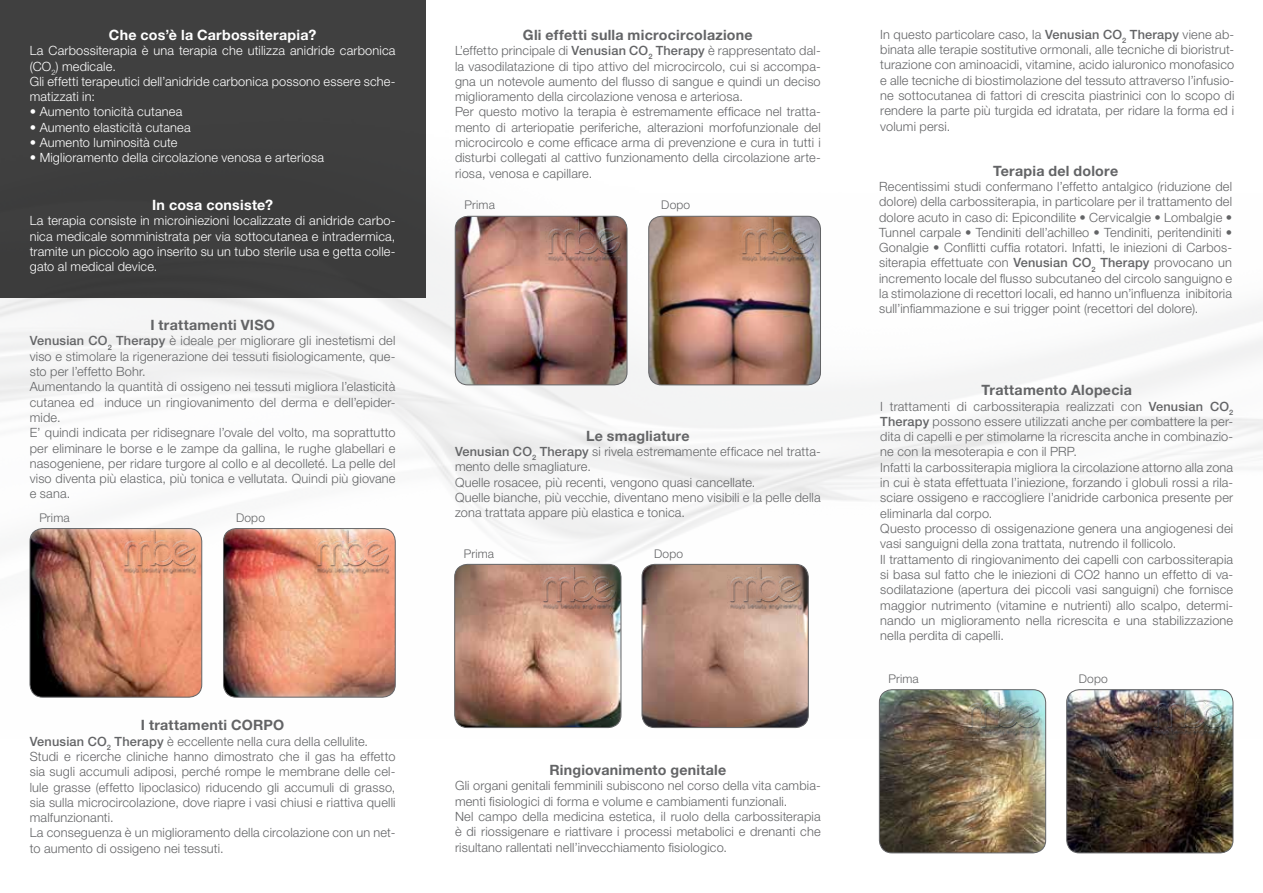
<style>
.page{position:relative;width:1263px;height:893px;background:#fff}
.page>*{position:absolute;margin:0;border:0;box-sizing:border-box;transform-origin:0 0}
.t1{font:700 14.25px "Helvetica Neue LT Std";letter-spacing:.015em;color:#636466}
.t2{font:700 14.25px "Helvetica Neue LT Std";letter-spacing:.015em;color:#fff}
.t3{font:300 12.75px/15.3px "Helvetica Neue LT Std";letter-spacing:.015em;color:#636466}
.t4{font:300 12.75px/15.3px "Helvetica Neue LT Std";letter-spacing:.015em;color:#fff}
.t5{font:300 12px "Helvetica Neue LT Std";letter-spacing:.015em;color:#636466}
.s1{font-weight:500}
</style>
<div class="page">
<img style="left:0;top:0;width:1263px;height:738px">
<div style="left:0;top:0;width:425px;height:298px;background:#3f3f3f"></div>
<hr style="left:821px;top:136px;width:442px;height:2px;background:#fff">
<img style="left:30px;top:529px;width:172px;height:168px">
<div style="left:30px;top:528px;width:172px;height:169px;border:1px solid #636466;border-radius:13px"></div>
<img style="left:223px;top:529px;width:172px;height:168px">
<div style="left:223px;top:528px;width:172px;height:169px;border:1px solid #636466;border-radius:13px"></div>
<img style="left:879px;top:690px;width:167px;height:163px">
<div style="left:879px;top:689px;width:167px;height:164px;border:1px solid #636466;border-radius:13px"></div>
<img style="left:1067px;top:690px;width:166px;height:163px">
<div style="left:1066px;top:689px;width:167px;height:164px;border:1px solid #636466;border-radius:13px"></div>
<img style="left:1152px;top:693px;width:76px;height:44px">
<img style="left:314px;top:529px;width:77px;height:46px">
<img style="left:965px;top:693px;width:77px;height:44px">
<img style="left:121px;top:529px;width:77px;height:46px">
<img style="left:455px;top:216px;width:172px;height:169px">
<div style="left:455px;top:216px;width:172px;height:169px;border:1px solid #636466;border-radius:13px"></div>
<img style="left:649px;top:216px;width:171px;height:169px">
<div style="left:648px;top:216px;width:173px;height:169px;border:1px solid #636466;border-radius:13px"></div>
<img style="left:739px;top:217px;width:77px;height:46px">
<img style="left:546px;top:217px;width:76px;height:46px">
<img style="left:455px;top:564px;width:166px;height:164px">
<div style="left:454px;top:564px;width:167px;height:164px;border:1px solid #636466;border-radius:13px"></div>
<img style="left:642px;top:564px;width:166px;height:164px">
<div style="left:642px;top:564px;width:166px;height:164px;border:1px solid #636466;border-radius:13px"></div>
<img style="left:727px;top:567px;width:77px;height:45px">
<img style="left:541px;top:567px;width:76px;height:45px">
<p class="t2" style="left:109px;top:26px;width:209px">Che cos’è la Carbossiterapia?</p>
<p class="t4" style="left:30px;top:43px;width:367px">La Carbossiterapia è una terapia che utilizza anidride carbonica (CO<sub>2</sub>) medicale.<br>Gli effetti terapeutici dell’anidride carbonica possono essere sche&shy;matizzati in:</p>
<p class="t4" style="left:30px;top:104px;width:154px">• Aumento tonicità cutanea</p>
<p class="t4" style="left:30px;top:119px;width:162px">• Aumento elasticità cutanea</p>
<p class="t4" style="left:30px;top:135px;width:149px">• Aumento luminosità cute</p>
<p class="t4" style="left:30px;top:150px;width:296px">• Miglioramento della circolazione venosa e arteriosa</p>
<p class="t2" style="left:152px;top:196px;width:122px">In cosa consiste?</p>
<p class="t4" style="left:30px;top:213px;width:367px;text-align:justify">La terapia consiste in microiniezioni localizzate di anidride carbo&shy;nica medicale somministrata per via sottocutanea e intradermica, tramite un piccolo ago inserito su un tubo sterile usa e getta colle&shy;gato al medical device.</p>
<p class="t1" style="left:150px;top:316px;width:126px">I trattamenti VISO</p>
<p class="t3" style="left:30px;top:333px;width:367px"><span class="s1">Venusian CO</span><sub>2</sub> <span class="s1">Therapy</span> è ideale per migliorare gli inestetismi del viso e stimolare la rigenerazione dei tessuti fisiologicamente, que&shy;sto per l’effetto Bohr.<br>Aumentando la quantità di ossigeno nei tessuti migliora l’elasticità cutanea ed induce un ringiovanimento del derma e dell’epider&shy;mide.<br>E’ quindi indicata per ridisegnare l’ovale del volto, ma soprattutto per eliminare le borse e le zampe da gallina, le rughe glabellari e nasogeniene, per ridare turgore al collo e al decolleté. La pelle del viso diventa più elastica, più tonica e vellutata. Quindi più giovane e sana.</p>
<p class="t5" style="left:39px;top:510px;width:32px">Prima</p>
<p class="t5" style="left:236px;top:510px;width:31px">Dopo</p>
<p class="t1" style="left:141px;top:716px;width:145px">I trattamenti CORPO</p>
<p class="t3" style="left:30px;top:733px;width:367px"><span class="s1">Venusian CO</span><sub>2</sub> <span class="s1">Therapy</span> è eccellente nella cura della cellulite.<br>Studi e ricerche cliniche hanno dimostrato che il gas ha effetto sia sugli accumuli adiposi, perché rompe le membrane delle cel&shy;lule grasse (effetto lipoclasico) riducendo gli accumuli di grasso, sia sulla microcircolazione, dove riapre i vasi chiusi e riattiva quelli malfunzionanti.<br>La conseguenza è un miglioramento della circolazione con un net&shy;to aumento di ossigeno nei tessuti.</p>
<p class="t1" style="left:523px;top:26px;width:231px">Gli effetti sulla microcircolazione</p>
<p class="t3" style="left:455px;top:43px;width:367px">L’effetto principale di <span class="s1">Venusian CO</span><sub>2</sub> <span class="s1">Therapy</span> è rappresentato dal&shy;la vasodilatazione di tipo attivo del microcircolo, cui si accompa&shy;gna un notevole aumento del flusso di sangue e quindi un deciso miglioramento della circolazione venosa e arteriosa.<br>Per questo motivo la terapia è estremamente efficace nel tratta&shy;mento di arteriopatie periferiche, alterazioni morfofunzionale del microcircolo e come efficace arma di prevenzione e cura in tutti i disturbi collegati al cattivo funzionamento della circolazione arte&shy;riosa, venosa e capillare.</p>
<p class="t5" style="left:465px;top:198px;width:32px">Prima</p>
<p class="t5" style="left:661px;top:198px;width:31px">Dopo</p>
<p class="t1" style="left:586px;top:427px;width:105px">Le smagliature</p>
<p class="t3" style="left:455px;top:444px;width:367px"><span class="s1">Venusian CO</span><sub>2</sub> <span class="s1">Therapy</span> si rivela estremamente efficace nel tratta&shy;mento delle smagliature.<br>Quelle rosacee, più recenti, vengono quasi cancellate.<br>Quelle bianche, più vecchie, diventano meno visibili e la pelle della zona trattata appare più elastica e tonica.</p>
<p class="t5" style="left:464px;top:546px;width:32px">Prima</p>
<p class="t5" style="left:654px;top:546px;width:31px">Dopo</p>
<p class="t1" style="left:549px;top:761px;width:178px">Ringiovanimento genitale</p>
<p class="t3" style="left:455px;top:778px;width:367px">Gli organi genitali femminili subiscono nel corso della vita cambia&shy;menti fisiologici di forma e volume e cambiamenti funzionali.<br>Nel campo della medicina estetica, il ruolo della carbossiterapia è di riossigenare e riattivare i processi metabolici e drenanti che risultano rallentati nell’invecchiamento fisiologico.</p>
<p class="t3" style="left:880px;top:26px;width:356px;text-align:justify">In questo particolare caso, la <span class="s1">Venusian CO</span><sub>2</sub> <span class="s1">Therapy</span> viene ab&shy;binata alle terapie sostitutive ormonali, alle tecniche di bioristrut&shy;turazione con aminoacidi, vitamine, acido ialuronico monofasico e alle tecniche di biostimolazione del tessuto attraverso l’infusio&shy;ne sottocutanea di fattori di crescita piastrinici con lo scopo di rendere la parte più turgida ed idratata, per ridare la forma ed i volumi persi.</p>
<p class="t1" style="left:993px;top:162px;width:127px">Terapia del dolore</p>
<p class="t3" style="left:879px;top:179px;width:354px;text-align:justify">Recentissimi studi confermano l’effetto antalgico (riduzione del dolore) della carbossiterapia, in particolare per il trattamento del dolore acuto in caso di: Epicondilite • Cervicalgie • Lombalgie • Tunnel carpale • Tendiniti dell’achilleo • Tendiniti, peritendiniti • Gonalgie • Conflitti cuffia rotatori. Infatti, le iniezioni di Carbos&shy;siterapia effettuate con <span class="s1">Venusian CO</span><sub>2</sub> <span class="s1">Therapy</span> provocano un incremento locale del flusso subcutaneo del circolo sanguigno e la stimolazione di recettori locali, ed hanno un’influenza inibitoria sull’infiammazione e sui trigger point (recettori del dolore).</p>
<p class="t1" style="left:982px;top:381px;width:152px">Trattamento Alopecia</p>
<p class="t3" style="left:880px;top:398px;width:354px">I trattamenti di carbossiterapia realizzati con <span class="s1">Venusian CO</span><sub>2<br></sub><span class="s1">Therapy</span> possono essere utilizzati anche per combattere la per&shy;dita di capelli e per stimolarne la ricrescita anche in combinazio&shy;ne con la mesoterapia e con il PRP.<br>Infatti la carbossiterapia migliora la circolazione attorno alla zona in cui è stata effettuata l’iniezione, forzando i globuli rossi a rila&shy;sciare ossigeno e raccogliere l’anidride carbonica presente per eliminarla dal corpo.<br>Questo processo di ossigenazione genera una angiogenesi dei vasi sanguigni della zona trattata, nutrendo il follicolo.<br>Il trattamento di ringiovanimento dei capelli con carbossiterapia si basa sul fatto che le iniezioni di CO2 hanno un effetto di va&shy;sodilatazione (apertura dei piccoli vasi sanguigni) che fornisce maggior nutrimento (vitamine e nutrienti) allo scalpo, determi&shy;nando un miglioramento nella ricrescita e una stabilizzazione nella perdita di capelli.</p>
<p class="t5" style="left:888px;top:671px;width:32px">Prima</p>
<p class="t5" style="left:1079px;top:671px;width:31px">Dopo</p>
</div>
